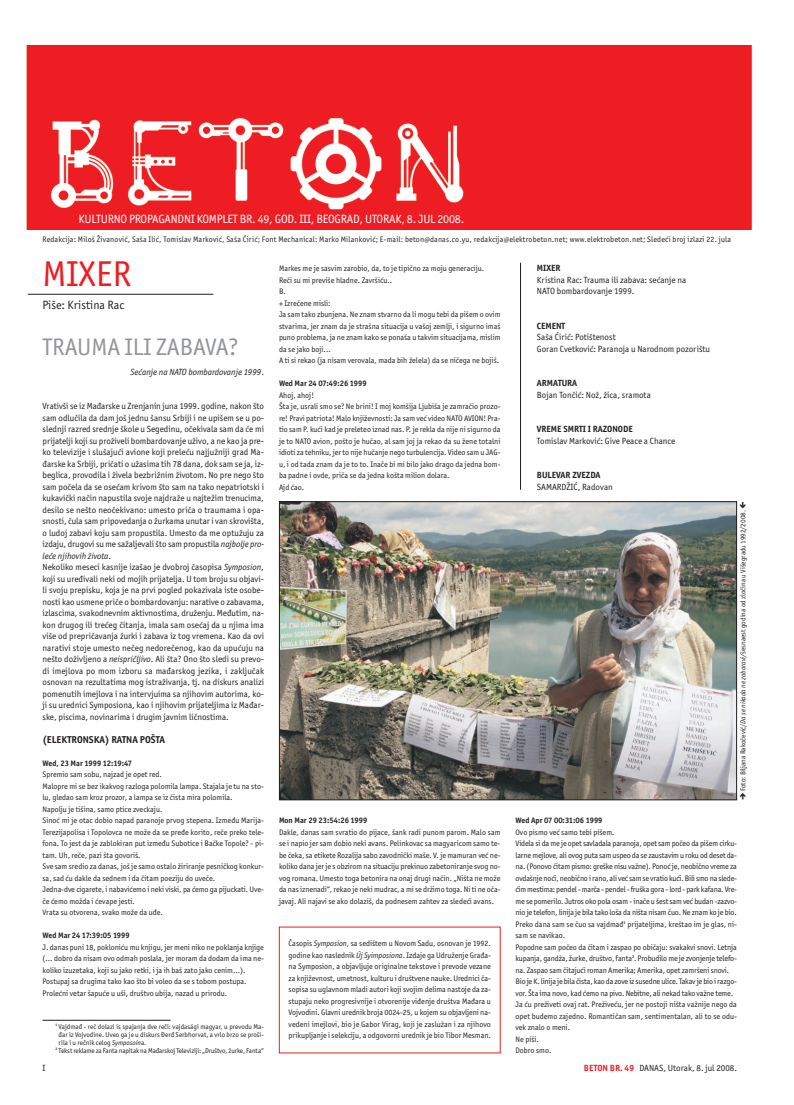
<style>
.page{position:relative;width:794px;height:1105px;background:#fff}
.page>*{position:absolute;margin:0;border:0;box-sizing:border-box;transform-origin:0 0}
.t1{font:36px "Officina Sans YU";color:#ee1d23}
.t2{font:24px "Officina Sans YU";color:#939598}
.t3{font:12px "Officina Sans YU";letter-spacing:-.015em;color:#fff}
.t4{font:12px "Officina Sans YU";color:#231f20}
.t5{font:700 10px "Officina Sans YU";color:#231f20}
.t6{font:9px/11.5px "Officina Sans YU";color:#231f20}
.t7{font:italic 9px "Officina Sans YU";color:#231f20}
.t8{font:8px/11.5px "Officina Sans YU";color:#231f20}
.t9{font:8px/11.5px "Officina Sans YU";letter-spacing:-.02em;color:#231f20}
.t10{font:8px "Officina Sans YU";letter-spacing:.02em;color:#231f20}
.t11{font:7.2px "Officina Sans YU";letter-spacing:-.005em;color:#231f20}
.t12{font:7px "Officina Sans YU";color:#231f20}
.s1{font-family:"Myriad YU Pro Cond"}
.s2{font-weight:700}
.s3{font-style:normal}
.s4{font-style:italic}
.s5{font-family:"TT1207 EO00"}
.s6{font-weight:700;color:#ee1d23}
</style>
<div class="page">
<img style="left:26px;top:45px;width:727px;height:185px">
<hr style="left:520px;top:263px;width:1px;height:227px;background:#231f20">
<hr style="left:28px;top:294px;width:185px;height:1px;background:#231f20">
<img style="left:281px;top:503px;width:454px;height:295px">
<div style="left:279px;top:501px;width:458px;height:299px;border:1px solid #231f20"></div>
<hr style="left:43px;top:1020px;width:128px;height:1px;background:#231f20">
<p class="t3" style="left:78px;top:214px;width:387px">KULTURNO PROPAGANDNI KOMPLET BR. 49, GOD. III, BEOGRAD, UTORAK, 8. JUL 2008.</p>
<p class="t10" style="left:43px;top:236px;width:690px">Redakcija: Milo{ @ivanovi}, Sa{a Ili}, Tomislav Markovi}, Sa{a ]iri}; Font Mechanical: Marko Milankovi}; E-mail: beton<span class="s1">Ÿ</span>danas.co.yu, redakcija<span class="s1">Ÿ</span>elektrobeton.net; www.elektrobeton.net; Slede}i broj izlazi 22. jula</p>
<p class="t6" style="left:537px;top:263px;width:151px"><span class="s2">MIXER<br></span>Kristina Rac: Trauma ili zabava: se}anje na<br>NATO bombardovanje 1999.</p>
<p class="t6" style="left:537px;top:321px;width:175px"><span class="s2">CEMENT<br></span>Sa{a ]iri}: Poti{tenost<br>Goran Cvetkovi}: Paranoja u Narodnom pozori{tu</p>
<p class="t6" style="left:537px;top:378px;width:116px"><span class="s2">ARMATURA<br></span>Bojan Ton~i}: No`, `ica, sramota</p>
<p class="t6" style="left:537px;top:424px;width:140px"><span class="s2">VREME SMRTI I RAZONODE<br></span>Tomislav Markovi}: Give Peace a Chance</p>
<p class="t6" style="left:537px;top:470px;width:77px"><span class="s2">BULEVAR ZVEZDA<br></span>SAMARD@I], Radovan</p>
<p class="t1" style="left:43px;top:260px;width:90px">MIXER</p>
<p class="t4" style="left:43px;top:300px;width:83px">Pi{e: Kristina Rac</p>
<p class="t2" style="left:43px;top:337px;width:198px">TRAUMA ILI ZABAVA?</p>
<p class="t7" style="left:131px;top:368px;width:135px">Se}anje na NATO bombardovanje 1999<span class="s3">.</span></p>
<p class="t6" style="left:43px;top:401px;width:223px">Vrativ{i se iz Ma|arske u Zrenjanin juna 1999. godine, nakon {to sam odlu~ila da dam jo{ jednu {ansu Srbiji i ne upi{em se u po&shy;slednji razred srednje {kole u Segedinu, o~ekivala sam da }e mi prijatelji koji su pro`iveli bombardovanje u`ivo, a ne kao ja pre&shy;ko televizije i slu{aju}i avione koji prele}u najju`niji grad Ma-|arske ka Srbiji, pri~ati o u`asima tih 78 dana, dok sam se ja, iz&shy;beglica, provodila i `ivela bezbri`nim `ivotom. No pre nego {to sam po~ela da se ose}am krivom {to sam na tako nepatriotski i kukavi~ki na~in napustila svoje najdra`e u najte`im trenucima, desilo se ne{to neo~ekivano: umesto pri~a o traumama i opa&shy;snosti, ~ula sam pripovedanja o `urkama unutar i van skrovi{ta, o ludoj zabavi koju sam propustila. Umesto da me optu`uju za izdaju, drugovi su me sa`aljevali {to sam propustila <span class="s4">najbolje pro&shy;le}e njihovih `ivota</span>.<br>Nekoliko meseci kasnije iza{ao je dvobroj ~asopisa <span class="s4">Symposion</span>, koji su ure|ivali neki od mojih prijatelja. U tom broju su objavi&shy;li svoju prepisku, koja je na prvi pogled pokazivala iste osobe&shy;nosti kao usmene pri~e o bombardovanju: narative o zabavama, izlascima, svakodnevnim aktivnostima, dru`enju. Me|utim, na&shy;kon drugog ili tre}eg ~itanja, imala sam ose}aj da u njima ima vi{e od prepri~avanja `urki i zabava iz tog vremena. Kao da ovi narativi stoje umesto ne~eg nedore~enog, kao da upu}uju na ne{to do`ivljeno a <span class="s4">neispri~ljivo</span>. Ali {ta? Ono {to sledi su prevo&shy;di imejlova po mom izboru sa ma|arskog jezika, i zaklju~ak osnovan na rezultatima mog istra`ivanja, tj. na diskurs analizi pomenutih imejlova i na intervjuima sa njihovim autorima, ko&shy;ji su urednici Symposiona, kao i njihovim prijateljima iz Ma|ar&shy;ske, piscima, novinarima i drugim javnim li~nostima.</p>
<p class="t5" style="left:43px;top:736px;width:124px">(ELEKTRONSKA) RATNA PO[TA</p>
<p class="t8" style="left:43px;top:758px;width:223px"><span class="s2">Wed, 23 Mar 1999 12:19:47<br></span>Spremio sam sobu, najzad je opet red.<br>Malopre mi se bez ikakvog razloga polomila lampa. Stajala je tu na sto&shy;lu, gledao sam kroz prozor, a lampa se iz ~ista mira polomila.<br>Napolju je ti{ina, samo ptice zveckaju.<br>Sino} mi je otac dobio napad paranoje prvog stepena. Izme|u Marija-Terezijapolisa i Topolovca ne mo`e da se pre|e korito, re~e preko tele&shy;fona. To jest da je zablokiran put izme|u Subotice i Ba~ke Topole? - pi&shy;tam. Uh, re~e, pazi {ta govori{.<br>Sve sam sredio za danas, jo{ je samo ostalo `iriranje pesni~kog konkur&shy;sa, sad }u dakle da sednem i da ~itam poeziju do uve~e.<br>Jedna-dve cigarete, i nabavi}emo i neki viski, pa }emo ga pijuckati. Uve-~e }emo mo`da i }evape jesti.<br>Vrata su otvorena, svako mo`e da u|e.</p>
<p class="t8" style="left:43px;top:930px;width:223px"><span class="s2">Wed Mar 24 17:39:05 1999<br></span>J. danas puni 18, pokloni}u mu knjigu, jer meni niko ne poklanja knjige (... dobro da nisam ovo odmah poslala, jer moram da dodam da ima ne&shy;koliko izuzetaka, koji su jako retki, i ja ih ba{ zato jako cenim...).<br>Postupaj sa drugima tako kao {to bi voleo da se s tobom postupa.<br>Prole}ni vetar {apu}e u u{i, dru{tvo ubija, nazad u prirodu.</p>
<p class="t8" style="left:279px;top:263px;width:223px">Markes me je sasvim zarobio, da, to je tipi~no za moju generaciju.<br>Re~i su mi previ{e hladne. Zavr{i}u..<br>B.<br>+ Izre~ene misli:<br>Ja sam tako zbunjena. Ne znam stvarno da li mogu tebi da pi{em o ovim stvarima, jer znam da je stra{na situacija u va{oj zemlji, i sigurno ima{ puno problema, ja ne znam kako se pona{a u takvim situacijama, mislim da se jako boji...<br>A ti si rekao (ja nisam verovala, mada bih `elela) da se ni~ega ne boji{.</p>
<p class="t8" style="left:279px;top:378px;width:223px"><span class="s2">Wed Mar 24 07:49:26 1999<br></span>Ahoj, ahoj!<br>[ta je, usrali smo se? Ne brini! I moj kom{ija Ljubi{a je zamra~io prozo&shy;re! Pravi patriota! Malo knji`evnosti: Ja sam ve} video NATO AVION! Pra&shy;tio sam P. ku}i kad je preleteo iznad nas. P. je rekla da nije ni sigurno da je to NATO avion, po{to je hu~ao, al sam joj ja rekao da su `ene totalni idioti za tehniku, jer to nije hu~anje nego turbulencija. Video sam u JAG&shy;u, i od tada znam da je to to. Ina~e bi mi bilo jako drago da jedna bom&shy;ba padne i ovde, pri~a se da jedna ko{ta milion dolara.<br>Ajd }ao.</p>
<p class="t11" style="left:740px;top:791px;width:291px;rotate:-90deg">Foto: Biljana Rako~evi}/<span class="s4">Da se nikada ne zaboravi/</span>{esnaest godina od zlo~ina u Vi{egradu 1992/2008. <span class="s5">-</span></p>
<p class="t8" style="left:279px;top:815px;width:223px"><span class="s2">Mon Mar 29 23:54:26 1999<br></span>Dakle, danas sam svratio do pijace, {ank radi punom parom. Malo sam se i napio jer sam dobio neki avans. Pelinkovac sa magyaricom samo te&shy;be ~eka, sa etikete Rozalija sabo zavodni~ki ma{e. V. je mamuran ve} ne&shy;koliko dana jer je s obzirom na situaciju prekinuo zabetoniranje svog no&shy;vog romana. Umesto toga betonira na onaj drugi na~in. „Ni{ta ne mo`e da nas iznenadi“, rekao je neki mudrac, a mi se dr`imo toga. Ni ti ne o~a&shy;javaj. Ali najavi se ako dolazi{, da podnesem zahtev za slede}i avans.</p>
<p class="t9" style="left:516px;top:815px;width:223px"><span class="s2">Wed Apr 07 00:31:06 1999<br></span>Ovo pismo ve} samo tebi pi{em.<br>Videla si da me je opet savladala paranoja, opet sam po~eo da pi{em cirku&shy;larne mejlove, ali ovog puta sam uspeo da se zaustavim u roku od deset da&shy;na. (Ponovo ~itam pismo: gre{ke nisu va`ne). Pono} je, neobi~no vreme za ovda{nje no}i, neobi~no i rano, ali ve} sam se vratio ku}i. Bili smo na slede-}im mestima: pendel - mar~a - pendel - fru{ka gora - lord - park kafana. Vre&shy;me se pomerilo. Jutros oko pola osam - ina~e u {est sam ve} budan -zazvo&shy;nio je telefon, linija je bila tako lo{a da ni{ta nisam ~uo. Ne znam ko je bio.<br>Preko dana sam se ~uo sa vajdma|<sup>1</sup> prijateljima, kre{tao im je glas, ni&shy;sam se navikao.<br>Popodne sam po~eo da ~itam i zaspao po obi~aju: svakakvi snovi. Letnja kupanja, gand`a, `urke, dru{tvo, fanta<sup>2</sup>. Probudilo me je zvonjenje telefo&shy;na. Zaspao sam ~itaju}i roman Amerika; Amerika, opet zamr{eni snovi.<br>Bio je K. linija je bila ~ista, kao da zove iz susedne ulice. Takav je bio i razgo&shy;vor. [ta ima novo, kad }emo na pivo. Nebitne, ali nekad tako va`ne teme.<br>Ja }u pre`iveti ovaj rat. Pre`ive}u, jer ne postoji ni{ta va`nije nego da opet budemo zajedno. Romanti~an sam, sentimentalan, ali to se odu&shy;vek znalo o meni.<br>Ne pi{i.<br>Dobro smo.</p>
<p class="t8" style="left:289px;top:938px;width:204px;text-align:justify">^asopis <span class="s4">Symposion</span>, sa sedi{tem u Novom Sadu, osnovan je 1992. godine kao naslednik <span class="s4">Új Syimposiona</span>. Izdaje ga Udru`enje Gra|a&shy;na Symposion, a objavljuje originalne tekstove i prevode vezane za knji`evnost, umetnost, kulturu i dru{tvene nauke. Urednici ~a&shy;sopisa su uglavnom mladi autori koji svojim delima nastoje da za&shy;stupaju neko progresivnije i otvorenije vi|enje dru{tva Ma|ara u Vojvodini. Glavni urednik broja 0024-25, u kojem su objavljeni na&shy;vedeni imejlovi, bio je Gabor Virag, koji je zaslu`an i za njihovo prikupljanje i selekciju, a odgovorni urednik je bio Tibor Mesman.</p>
<p class="t12" style="left:55px;top:1024px;width:210px"><sup>1</sup> Vajdma| - re~ dolazi is spajanja dve re~i: vajdasági magyar, u prevodu Ma-</p>
<p class="t12" style="left:59px;top:1032px;width:207px">|ar iz Vojvodine. Uveo ga je u diskurs \er| Serbhorvat, a vrlo brzo se pro{i-</p>
<p class="t12" style="left:59px;top:1040px;width:89px">rila i u re~nik celog <span class="s4">Symposoin</span>a.</p>
<p class="t12" style="left:55px;top:1048px;width:210px"><sup>2</sup> Tekst reklame za Fanta napitak na Ma|arskoj Televiziji: „Dru{tvo, `urke, Fanta“</p>
<p class="t6" style="left:43px;top:1063px;width:4px">I</p>
<p class="t6" style="left:584px;top:1063px;width:155px"><span class="s6">BETON BR. 49</span> DANAS, Utorak, 8. jul 2008.</p>
</div>
